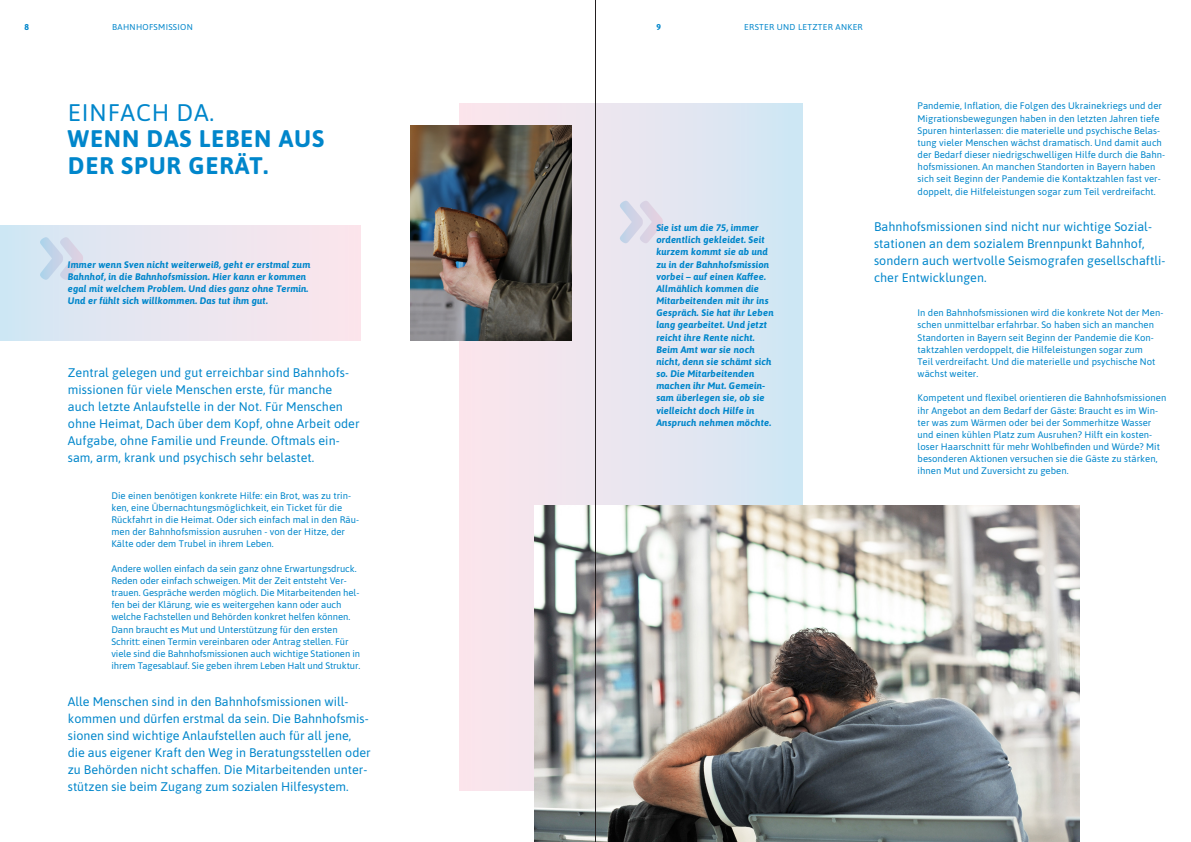
<style>
.page{position:relative;width:1191px;height:842px;background:#fff}
.page>*{position:absolute;margin:0;border:0;box-sizing:border-box;transform-origin:0 0}
.Body_Text{font:700 24px/26.8px "Asap";letter-spacing:.035em;color:#0086cb}
.Body_Text-2{font:24px "Asap";letter-spacing:.035em;color:#0086cb}
.Body_Text-3{font:12.5px/17px "Asap";letter-spacing:.005em;color:#0086cb}
.Body_Text-4{font:9.5px/12.2px "Asap";letter-spacing:.005em;color:#0086cb}
.Body_Text-5{font:italic 700 9.5px/12.2px "Asap";letter-spacing:.015em;color:#0086cb}
.Body_Text-6{font:8.5px "Asap";letter-spacing:.035em;color:#0086cb}
.Body_Text-7{font:700 8.5px "Asap";color:#0086cb}
</style>
<div class="page">
<div style="left:460px;top:103px;width:342px;height:688px;background:linear-gradient(to right,#fee5eb,#d1e7f4)"></div>
<div style="left:0;top:225px;width:360px;height:116px;background:linear-gradient(to right,#d2e7f4,#fee5eb)"></div>
<svg style="left:620px;top:201px;width:43px;height:42px;background:#dddbe9"></svg>
<svg style="left:40px;top:237px;width:43px;height:43px;background:#d0dbeb"></svg>
<img style="left:534px;top:505px;width:545px;height:337px">
<img style="left:410px;top:125px;width:161px;height:216px">
<hr style="left:595px;top:0;width:1px;height:842px;background:#231f20">
<p class="Body_Text-7" style="left:24px;top:21px;width:6px">8</p>
<p class="Body_Text-6" style="left:112px;top:21px;width:82px">BAHNHOFSMISSION</p>
<p class="Body_Text-7" style="left:656px;top:21px;width:6px">9</p>
<p class="Body_Text-6" style="left:744px;top:21px;width:120px">ERSTER UND LETZTER ANKER</p>
<p class="Body_Text-2" style="left:68px;top:95px;width:148px">EINFACH DA.</p>
<p class="Body_Text" style="left:68px;top:124px;width:258px">WENN DAS LEBEN AUS<br>DER SPUR GERÄT.</p>
<p class="Body_Text-5" style="left:68px;top:258px;width:244px">Immer wenn Sven nicht weiterweiß, geht er erstmal zum Bahnhof, in die Bahnhofsmission. Hier kann er kommen egal mit welchem Problem. Und dies ganz ohne Termin.<br>Und er fühlt sich willkommen. Das tut ihm gut.</p>
<p class="Body_Text-3" style="left:68px;top:364px;width:293px">Zentral gelegen und gut erreichbar sind Bahnhofs&shy;missionen für viele Menschen erste, für manche auch letzte Anlaufstelle in der Not. Für Menschen ohne Heimat, Dach über dem Kopf, ohne Arbeit oder Aufgabe, ohne Familie und Freunde. Oftmals ein&shy;sam, arm, krank und psychisch sehr belastet.</p>
<p class="Body_Text-4" style="left:111px;top:489px;width:249px">Die einen benötigen konkrete Hilfe: ein Brot, was zu trin&shy;ken, eine Übernachtungsmöglichkeit, ein Ticket für die Rückfahrt in die Heimat. Oder sich einfach mal in den Räu&shy;men der Bahnhofsmission ausruhen - von der Hitze, der Kälte oder dem Trubel in ihrem Leben.</p>
<p class="Body_Text-4" style="left:111px;top:562px;width:250px">Andere wollen einfach da sein ganz ohne Erwartungsdruck.<br>Reden oder einfach schweigen. Mit der Zeit entsteht Ver&shy;trauen. Gespräche werden möglich. Die Mitarbeitenden hel&shy;fen bei der Klärung, wie es weitergehen kann oder auch welche Fachstellen und Behörden konkret helfen können.<br>Dann braucht es Mut und Unterstützung für den ersten Schritt: einen Termin vereinbaren oder Antrag stellen. Für viele sind die Bahnhofsmissionen auch wichtige Stationen in ihrem Tagesablauf. Sie geben ihrem Leben Halt und Struktur.</p>
<p class="Body_Text-3" style="left:68px;top:692px;width:304px">Alle Menschen sind in den Bahnhofsmissionen will&shy;kommen und dürfen erstmal da sein. Die Bahnhofsmis&shy;sionen sind wichtige Anlaufstellen auch für all jene, die aus eigener Kraft den Weg in Beratungsstellen oder zu Behörden nicht schaffen. Die Mitarbeitenden unter&shy;stützen sie beim Zugang zum sozialen Hilfesystem.</p>
<p class="Body_Text-5" style="left:656px;top:221px;width:119px">Sie ist um die 75, immer ordentlich gekleidet. Seit kurzem kommt sie ab und zu in der Bahnhofsmission vorbei – auf einen Kaffee.<br>Allmählich kommen die<br>Mitarbeitenden mit ihr ins<br>Gespräch. Sie hat ihr Leben lang gearbeitet. Und jetzt reicht ihre Rente nicht.<br>Beim Amt war sie noch nicht, denn sie schämt sich so. Die Mitarbeitenden machen ihr Mut. Gemein&shy;sam überlegen sie, ob sie vielleicht doch Hilfe in<br>Anspruch nehmen möchte.</p>
<p class="Body_Text-4" style="left:917px;top:100px;width:249px">Pandemie, Inflation, die Folgen des Ukrainekriegs und der Migrationsbewegungen haben in den letzten Jahren tiefe Spuren hinterlassen: die materielle und psychische Belas&shy;tung vieler Menschen wächst dramatisch. Und damit auch der Bedarf dieser niedrigschwelligen Hilfe durch die Bahn&shy;hofsmissionen. An manchen Standorten in Bayern haben sich seit Beginn der Pandemie die Kontaktzahlen fast ver&shy;doppelt, die Hilfeleistungen sogar zum Teil verdreifacht.</p>
<p class="Body_Text-3" style="left:874px;top:218px;width:293px">Bahnhofsmissionen sind nicht nur wichtige Sozial&shy;stationen an dem sozialem Brennpunkt Bahnhof, sondern auch wertvolle Seismografen gesellschaftli&shy;cher Entwicklungen.</p>
<p class="Body_Text-4" style="left:917px;top:306px;width:247px">In den Bahnhofsmissionen wird die konkrete Not der Men&shy;schen unmittelbar erfahrbar. So haben sich an manchen Standorten in Bayern seit Beginn der Pandemie die Kon&shy;taktzahlen verdoppelt, die Hilfeleistungen sogar zum<br>Teil verdreifacht. Und die materielle und psychische Not wächst weiter.</p>
<p class="Body_Text-4" style="left:917px;top:391px;width:250px">Kompetent und flexibel orientieren die Bahnhofsmissionen ihr Angebot an dem Bedarf der Gäste: Braucht es im Win&shy;ter was zum Wärmen oder bei der Sommerhitze Wasser und einen kühlen Platz zum Ausruhen? Hilft ein kosten&shy;loser Haarschnitt für mehr Wohlbefinden und Würde? Mit besonderen Aktionen versuchen sie die Gäste zu stärken, ihnen Mut und Zuversicht zu geben.</p>
</div>
